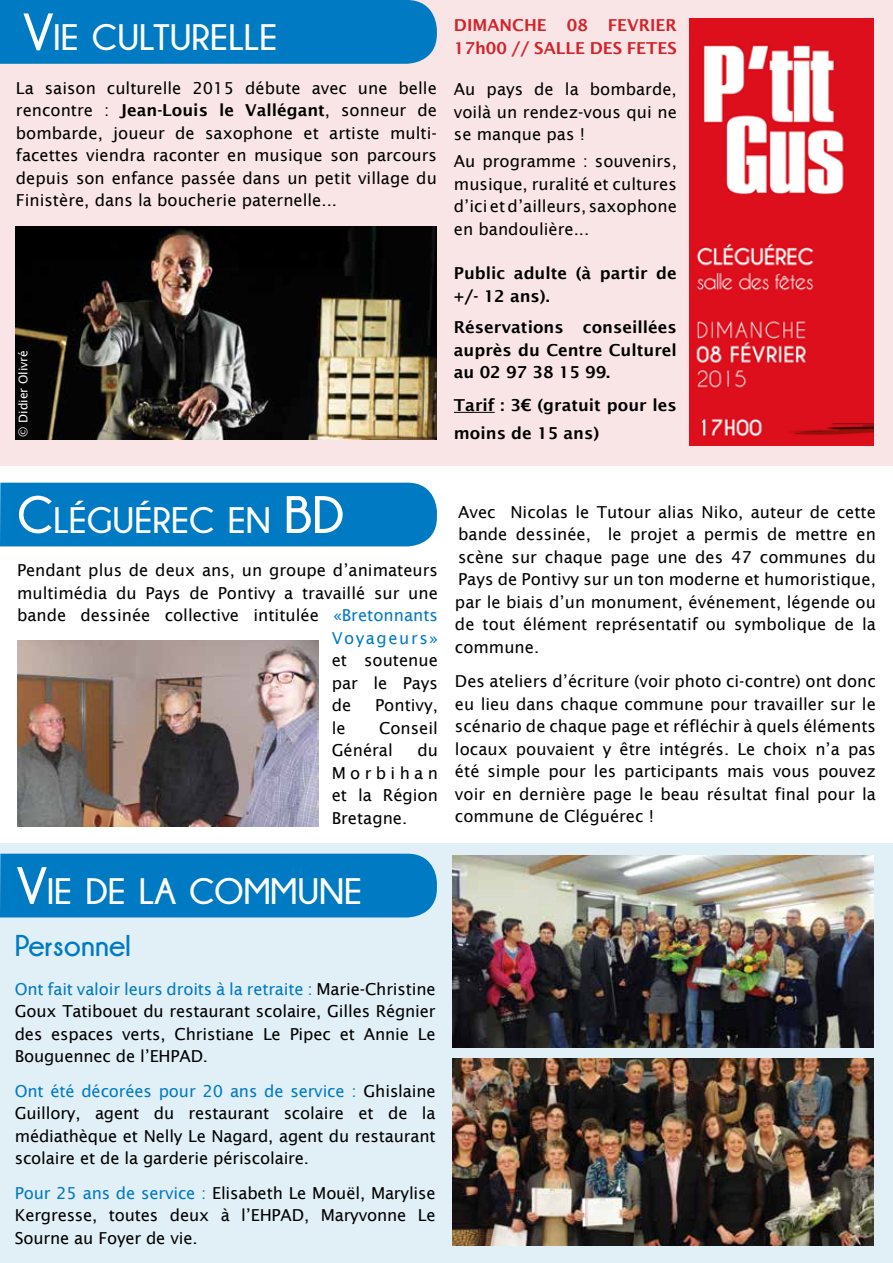
<style>
.page{position:relative;width:893px;height:1263px;background:#fff}
.page>*{position:absolute;margin:0;border:0;box-sizing:border-box;transform-origin:0 0}
.t1{font:700 36.75px "Champagne&Limousines";color:#fff}
.t2{font:700 30px "Champagne&Limousines";color:#007ac2}
.t3{font:16.5px/22.5px "Lucida Sans";color:#000;text-align:justify}
.t4{font:600 16.5px/22.5px "Lucida Sans";color:#000}
.t5{font:600 16.5px/22.5px "Lucida Sans";color:#d2232a}
.t6{font:12px "Lucida Sans";color:#fff}
.s1{font-size:52.5px}
.s2{font-weight:600}
.s3{color:#007ac2}
</style>
<div class="page">
<div style="left:0;top:843px;width:893px;height:420px;background:#e1eff7"></div>
<div style="left:0;top:0;width:893px;height:466px;background:#f9e5e5"></div>
<img style="left:17px;top:640px;width:302px;height:187px">
<hr style="left:454px;top:412px;width:41px;height:1px;background:#000">
<img style="left:16px;top:226px;width:421px;height:213px">
<img style="left:690px;top:18px;width:184px;height:428px">
<div style="left:0;top:0;width:437px;height:64px;background:#007ac2"></div>
<div style="left:0;top:483px;width:437px;height:63px;background:#007ac2"></div>
<img style="left:453px;top:856px;width:421px;height:191px">
<img style="left:453px;top:1058px;width:421px;height:187px">
<div style="left:0;top:854px;width:437px;height:63px;background:#007ac2"></div>
<h1 class="t1" style="left:23px;top:17px;width:255px"><span class="s1">V</span>IE CULTURELLE</h1>
<p class="t3" style="left:16px;top:76px;width:422px">La saison culturelle 2015 débute avec une belle rencontre : <span class="s2">Jean-Louis le Vallégant</span>, sonneur de bombarde, joueur de saxophone et artiste multi&shy;facettes viendra raconter en musique son parcours depuis son enfance passée dans un petit village du Finistère, dans la boucherie paternelle...</p>
<p class="t6" style="left:16px;top:437px;width:88px;rotate:-90deg">© Didier Olivré</p>
<p class="t5" style="left:454px;top:14px;width:224px">DIMANCHE 08 FEVRIER<br>17h00 // SALLE DES FETES</p>
<p class="t3" style="left:454px;top:78px;width:224px">Au pays de la bombarde, voilà un rendez-vous qui ne se manque pas !</p>
<p class="t3" style="left:454px;top:150px;width:224px">Au programme : souvenirs, musique, ruralité et cultures d’ici et d’ailleurs, saxophone en bandoulière...</p>
<p class="t4" style="left:454px;top:262px;width:224px">Public adulte (à partir de +/- 12 ans).</p>
<p class="t4" style="left:454px;top:316px;width:224px;text-align:justify">Réservations conseillées auprès du Centre Culturel au 02 97 38 15 99.</p>
<p class="t4" style="left:454px;top:391px;width:224px;line-height:28.5px">Tarif : 3€ (gratuit pour les moins de 15 ans)</p>
<h1 class="t1" style="left:17px;top:500px;width:296px"><span class="s1">C</span>LÉGUÉREC EN <span class="s1">BD</span></h1>
<p class="t3" style="left:17px;top:559px;width:422px;text-align:right">Pendant plus de deux ans, un groupe d’animateurs multimédia du Pays de Pontivy a travaillé sur une bande dessinée collective intitulée <span class="s3">«Bretonnants Voyageurs»</span></p>
<p class="t3" style="left:332px;top:649px;width:108px">et soutenue par le Pays de</p>
<p class="t3" style="left:375px;top:694px;width:64px">Pontivy,</p>
<p class="t3" style="left:332px;top:716px;width:108px;text-indent:47px">Conseil<br>Général</p>
<p class="t3" style="left:332px;top:716px;width:15px">le</p>
<p class="t3" style="left:332px;top:739px;width:108px;text-indent:86px">du Morbihan et la Région Bretagne.</p>
<h1 class="t1" style="left:17px;top:871px;width:347px"><span class="s1">V</span>IE DE LA COMMUNE</h1>
<h2 class="t2" style="left:15px;top:929px;width:118px">Personnel</h2>
<p class="t3" style="left:15px;top:977px;width:422px"><span class="s3">Ont fait valoir leurs droits à la retraite :</span> Marie-Christine Goux Tatibouet du restaurant scolaire, Gilles Régnier des espaces verts, Christiane Le Pipec et Annie Le Bouguennec de l’EHPAD.</p>
<p class="t3" style="left:15px;top:1079px;width:422px"><span class="s3">Ont été décorées pour 20 ans de service :</span> Ghislaine Guillory, agent du restaurant scolaire et de la médiathèque et Nelly Le Nagard, agent du restaurant scolaire et de la garderie périscolaire.</p>
<p class="t3" style="left:15px;top:1181px;width:422px"><span class="s3">Pour 25 ans de service :</span> Elisabeth Le Mouël, Marylise Kergresse, toutes deux à l’EHPAD, Maryvonne Le Sourne au Foyer de vie.</p>
<p class="t3" style="left:455px;top:501px;width:422px">Avec Nicolas le Tutour alias Niko, auteur de cette bande dessinée, le projet a permis de mettre en scène sur chaque page une des 47 communes du Pays de Pontivy sur un ton moderne et humoristique, par le biais d’un monument, événement, légende ou de tout élément représentatif ou symbolique de la commune.</p>
<p class="t3" style="left:455px;top:670px;width:422px">Des ateliers d’écriture (voir photo ci-contre) ont donc eu lieu dans chaque commune pour travailler sur le scénario de chaque page et réfléchir à quels éléments locaux pouvaient y être intégrés. Le choix n’a pas été simple pour les participants mais vous pouvez voir en dernière page le beau résultat final pour la commune de Cléguérec !</p>
</div>
